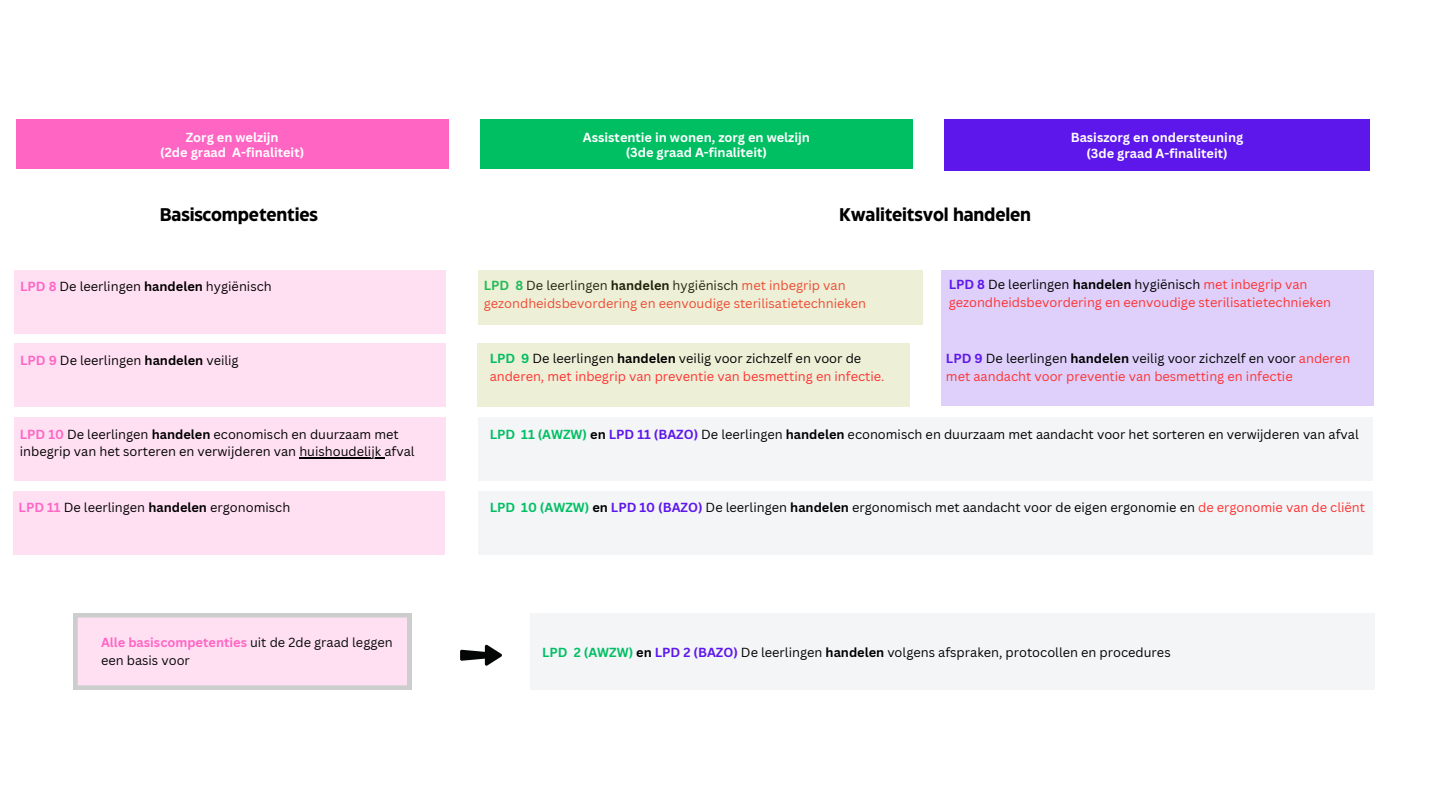
<style>
.page{position:relative;width:1440px;height:810px;background:#fff}
.page>*{position:absolute;margin:0;border:0;box-sizing:border-box;transform-origin:0 0}
.t1{font:700 18.3px "Eastman Grotesque";letter-spacing:-.01em;color:#000}
.t2{font:12.8px/17.8px "Canva Sans";color:#000}
.t3{font:12.8px/17.8px "Canva Sans";color:#ff3131}
.t4{font:700 12.8px/15.2px "Canva Sans";color:#fff;text-align:center}
.t5{font:700 12.8px "Canva Sans";color:#ff66c4}
.t6{font:12.8px "Canva Sans";color:#040606}
.s1{font-weight:700;color:#ff66c4}
.s2{font-weight:700}
.s3{font-weight:700;color:#00bf63}
.s4{color:#000}
.s5{font-weight:700;color:#000}
.s6{font-weight:700;color:#5e17eb}
.s7{color:#ff3131}
.s8{font-weight:400;color:#040606}
</style>
<div class="page">
<div style="left:15px;top:270px;width:431px;height:63px;background:#ffe0f3"></div>
<div style="left:15px;top:344px;width:431px;height:63px;background:#ffe0f3"></div>
<div style="left:478px;top:344px;width:432px;height:63px;background:#edefd7"></div>
<div style="left:15px;top:418px;width:431px;height:63px;background:#ffe0f3"></div>
<hr style="left:299px;top:457px;width:85px;height:1px;background:#000">
<div style="left:478px;top:418px;width:894px;height:63px;background:#f3f5f7"></div>
<div style="left:13px;top:491px;width:431px;height:64px;background:#ffe0f3"></div>
<div style="left:478px;top:491px;width:894px;height:64px;background:#f3f5f7"></div>
<div style="left:942px;top:270px;width:432px;height:135px;background:#ded0fb"></div>
<div style="left:478px;top:270px;width:445px;height:55px;background:#edefd7"></div>
<div style="left:530px;top:613px;width:844px;height:77px;background:#f3f5f7"></div>
<svg style="left:73px;top:613px;width:339px;height:77px;background:#f7dded"></svg>
<svg style="left:460px;top:644px;width:42px;height:22px"></svg>
<div style="left:16px;top:120px;width:432px;height:49px;background:#ff66c4"></div>
<div style="left:480px;top:120px;width:433px;height:49px;background:#00bf63"></div>
<div style="left:944px;top:120px;width:426px;height:51px;background:#5e17eb"></div>
<h2 class="t4" style="left:160px;top:129px;width:145px">Zorg en welzijn<br>(2de graad A-finaliteit)</h2>
<h2 class="t4" style="left:583px;top:129px;width:228px">Assistentie in wonen, zorg en welzijn (3de graad A-finaliteit)</h2>
<h2 class="t4" style="left:1071px;top:130px;width:174px">Basiszorg en ondersteuning (3de graad A-finaliteit)</h2>
<h1 class="t1" style="left:160px;top:208px;width:160px">Basiscompetenties</h1>
<h1 class="t1" style="left:839px;top:208px;width:193px">Kwaliteitsvol handelen</h1>
<p class="t2" style="left:20px;top:277px;width:253px"><span class="s1">LPD 8</span> De leerlingen <span class="s2">handelen</span> hygiënisch</p>
<p class="t3" style="left:484px;top:276px;width:384px"><span class="s3">LPD 8</span> <span class="s4">De leerlingen</span> <span class="s5">handelen</span> <span class="s4">hygiënisch</span> met inbegrip van gezondheidsbevordering en eenvoudige sterilisatietechnieken</p>
<p class="t2" style="left:20px;top:351px;width:220px"><span class="s1">LPD 9</span> De leerlingen <span class="s2">handelen</span> veilig</p>
<p class="t3" style="left:490px;top:349px;width:396px"><span class="s3">LPD 9</span> <span class="s4">De leerlingen</span> <span class="s5">handelen</span> <span class="s4">veilig voor zichzelf en voor de </span>anderen, met inbegrip van preventie van besmetting en infectie.</p>
<p class="t3" style="left:949px;top:275px;width:384px"><span class="s6">LPD 8</span> <span class="s4">De leerlingen</span> <span class="s5">handelen</span> <span class="s4">hygiënisch</span> met inbegrip van gezondheidsbevordering en eenvoudige sterilisatietechnieken</p>
<p class="t3" style="left:946px;top:349px;width:406px"><span class="s6">LPD 9</span> <span class="s4">De leerlingen</span> <span class="s5">handelen</span> <span class="s4">veilig voor zichzelf en voor</span> anderen met aandacht voor preventie van besmetting en infectie</p>
<p class="t2" style="left:20px;top:425px;width:396px"><span class="s1">LPD 10</span> De leerlingen <span class="s2">handelen</span> economisch en duurzaam met inbegrip van het sorteren en verwijderen van huishoudelijk afval</p>
<p class="t2" style="left:490px;top:425px;width:871px"><span class="s3">LPD 11 (AWZW)</span> <span class="s2">en</span> <span class="s6">LPD 11 (BAZO)</span> De leerlingen <span class="s2">handelen</span> economisch en duurzaam met aandacht voor het sorteren en verwijderen van afval</p>
<p class="t2" style="left:19px;top:499px;width:273px"><span class="s1">LPD 11</span> De leerlingen <span class="s2">handelen</span> ergonomisch</p>
<p class="t2" style="left:490px;top:499px;width:877px"><span class="s3">LPD 10 (AWZW)</span> <span class="s2">en</span> <span class="s6">LPD 10 (BAZO)</span> De leerlingen <span class="s2">handelen</span> ergonomisch met aandacht voor de eigen ergonomie en <span class="s7">de ergonomie van de cliënt</span></p>
<p class="t5" style="left:101px;top:634px;width:293px">Alle basiscompetenties <span class="s8">uit de 2de graad leggen</span></p>
<p class="t6" style="left:101px;top:652px;width:90px">een basis voor</p>
<p class="t2" style="left:542px;top:643px;width:630px"><span class="s3">LPD 2 (AWZW)</span> <span class="s2">en</span> <span class="s6">LPD 2 (BAZO)</span> De leerlingen <span class="s2">handelen</span> volgens afspraken, protocollen en procedures</p>
</div>
